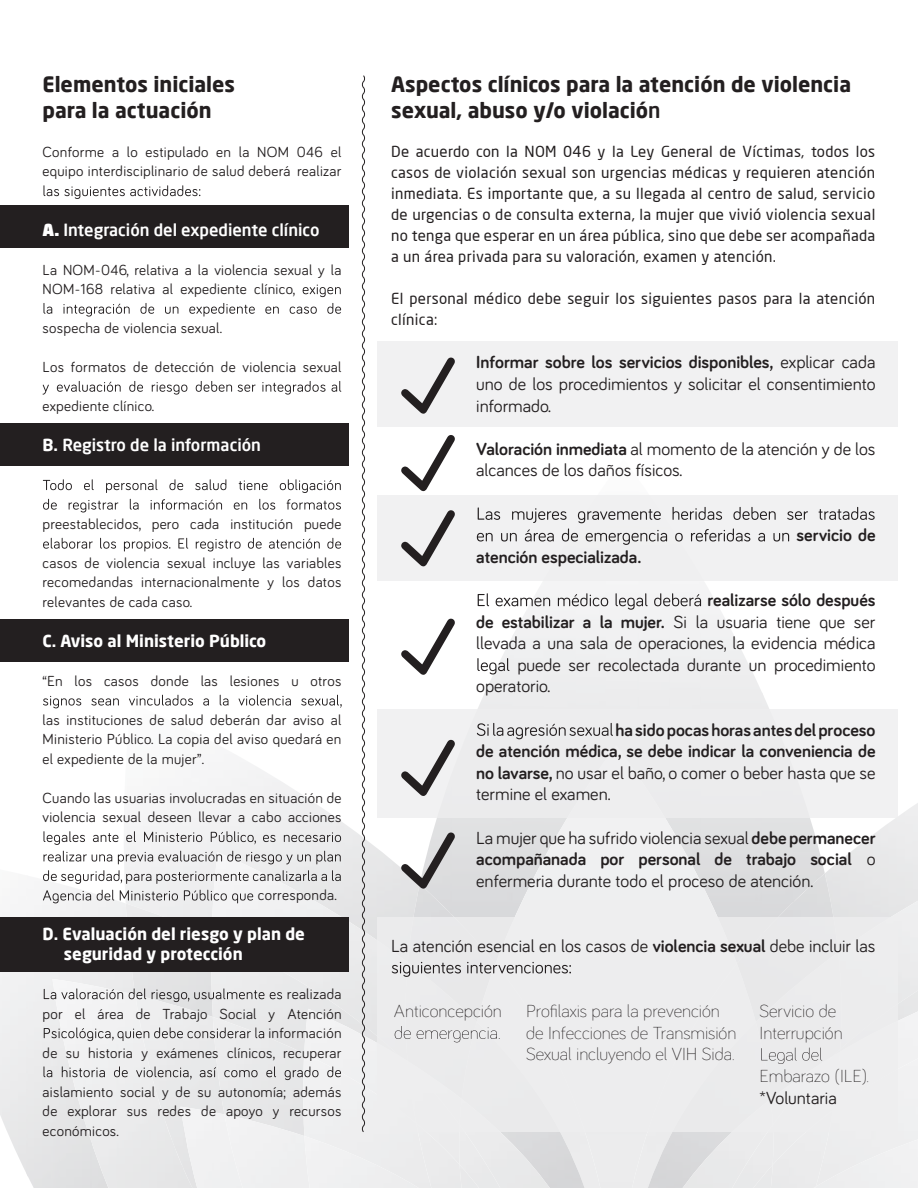
<style>
.page{position:relative;width:918px;height:1188px;background:#fff}
.page>*{position:absolute;margin:0;border:0;box-sizing:border-box;transform-origin:0 0}
.t1{font:700 21px/25.2px "Neo Sans Pro";color:#231f20}
.t2{font:18px/21.6px "Bariol";color:#231f20;text-align:justify}
.t3{font:700 18px/21.6px "Bariol";color:#231f20;text-align:justify}
.t4{font:300 18px/21.6px "Bariol";color:#231f20}
.t5{font:700 16.5px/19.8px "Neo Sans Pro";color:#fff}
.t6{font:500 16.5px "Neo Sans Pro";color:#fff}
.t7{font:15px/19.5px "Bariol";letter-spacing:.02em;color:#231f20}
.t8{font:15px/21px "Neo Sans Pro";letter-spacing:.02em;color:#231f20;text-align:justify}
.s1{font-weight:900}
.s2{font-weight:700}
.s3{font-weight:500}
.s4{font-weight:400}
</style>
<div class="page">
<img style="left:433px;top:818px;width:19px;height:14px">
<img style="left:793px;top:818px;width:32px;height:55px">
<img style="left:699px;top:581px;width:28px;height:42px">
<img style="left:826px;top:803px;width:92px;height:70px">
<div style="left:737px;top:873px;width:101px;height:44px;background:#dbdbdd"></div>
<div style="left:408px;top:884px;width:88px;height:33px;background:#dadbdd"></div>
<img style="left:28px;top:884px;width:32px;height:304px">
<div style="left:126px;top:903px;width:86px;height:85px;background:#e9e9ea"></div>
<img style="left:496px;top:818px;width:241px;height:99px">
<div style="left:838px;top:852px;width:80px;height:84px;background:#e7e7e8"></div>
<img style="left:212px;top:852px;width:196px;height:84px">
<img style="left:84px;top:984px;width:34px;height:204px">
<img style="left:53px;top:979px;width:33px;height:145px">
<div style="left:135px;top:1002px;width:89px;height:186px;background:#e8e9ea"></div>
<div style="left:213px;top:1017px;width:91px;height:97px;background:#e8e8e9"></div>
<img style="left:898px;top:1009px;width:20px;height:45px">
<img style="left:618px;top:1165px;width:34px;height:22px">
<img style="left:304px;top:1009px;width:74px;height:45px">
<img style="left:214px;top:1112px;width:32px;height:76px">
<img style="left:181px;top:1107px;width:33px;height:81px">
<img style="left:224px;top:1114px;width:378px;height:74px">
<img style="left:304px;top:1136px;width:298px;height:52px">
<img style="left:652px;top:1114px;width:266px;height:22px">
<img style="left:652px;top:1136px;width:266px;height:52px">
<img style="left:617px;top:1187px;width:199px;height:1px">
<div style="left:0;top:205px;width:349px;height:43px;background:#231f20"></div>
<div style="left:378px;top:341px;width:520px;height:85px;background:#eeeeef"></div>
<div style="left:378px;top:496px;width:520px;height:85px;background:#eeeeef"></div>
<div style="left:378px;top:709px;width:520px;height:109px;background:#eeeeef"></div>
<div style="left:378px;top:917px;width:520px;height:215px;background:#eeeeef"></div>
<div style="left:0;top:423px;width:349px;height:42px;background:#231f20"></div>
<div style="left:0;top:619px;width:349px;height:42px;background:#231f20"></div>
<div style="left:0;top:917px;width:349px;height:55px;background:#231f20"></div>
<svg style="left:477px;top:507px;width:398px;height:38px"></svg>
<svg style="left:478px;top:593px;width:223px;height:17px"></svg>
<svg style="left:477px;top:658px;width:32px;height:17px"></svg>
<svg style="left:477px;top:723px;width:136px;height:16px"></svg>
<svg style="left:392px;top:962px;width:179px;height:15px"></svg>
<svg style="left:43px;top:185px;width:157px;height:14px"></svg>
<svg style="left:303px;top:285px;width:38px;height:12px"></svg>
<svg style="left:43px;top:303px;width:298px;height:14px"></svg>
<svg style="left:43px;top:381px;width:298px;height:14px"></svg>
<svg style="left:43px;top:479px;width:298px;height:14px"></svg>
<svg style="left:43px;top:499px;width:298px;height:14px"></svg>
<svg style="left:43px;top:538px;width:298px;height:14px"></svg>
<svg style="left:43px;top:695px;width:299px;height:13px"></svg>
<svg style="left:43px;top:831px;width:298px;height:14px"></svg>
<svg style="left:43px;top:851px;width:298px;height:13px"></svg>
<svg style="left:43px;top:870px;width:298px;height:14px"></svg>
<svg style="left:43px;top:890px;width:210px;height:13px"></svg>
<svg style="left:44px;top:988px;width:238px;height:14px"></svg>
<svg style="left:44px;top:1027px;width:220px;height:14px"></svg>
<svg style="left:43px;top:1066px;width:298px;height:14px;background:#cececf"></svg>
<svg style="left:401px;top:832px;width:54px;height:57px"></svg>
<svg style="left:401px;top:739px;width:54px;height:57px"></svg>
<svg style="left:401px;top:618px;width:54px;height:57px"></svg>
<svg style="left:401px;top:510px;width:54px;height:57px"></svg>
<svg style="left:401px;top:435px;width:54px;height:57px"></svg>
<svg style="left:401px;top:357px;width:54px;height:57px"></svg>
<svg style="left:361px;top:75px;width:5px;height:1058px"></svg>
<svg style="left:395px;top:1026px;width:105px;height:16px"></svg>
<svg style="left:761px;top:1048px;width:61px;height:16px"></svg>
<h1 class="t1" style="left:43px;top:72px;width:194px">Elementos iniciales para la actuación</h1>
<p class="t7" style="left:43px;top:142px;width:301px">Conforme a lo estipulado en la NOM 046 el equipo interdisciplinario de salud deberá realizar</p>
<p class="t6" style="left:43px;top:219px;width:278px"><span class="s1">A.</span> Integración del expediente clínico</p>
<p class="t7" style="left:43px;top:259px;width:300px">La NOM-046, relativa a la violencia sexual y la<br>NOM-168 relativa al expediente clínico,</p>
<p class="t7" style="left:43px;top:318px;width:181px">sospecha de violencia sexual.</p>
<p class="t7" style="left:43px;top:357px;width:300px">Los formatos de detección de violencia sexual</p>
<p class="t7" style="left:43px;top:396px;width:113px">expediente clínico.</p>
<p class="t6" style="left:43px;top:434px;width:220px"><span class="s2">B.</span> Registro de la información</p>
<p class="t7" style="left:43px;top:514px;width:300px">preestablecidos, pero cada institución puede</p>
<p class="t7" style="left:43px;top:553px;width:300px;text-align:justify">casos de violencia sexual incluye las variables recomedandas internacionalmente y los datos relevantes de cada caso.</p>
<p class="t5" style="left:43px;top:630px;width:225px">C. Aviso al Ministerio Público</p>
<p class="t7" style="left:43px;top:670px;width:301px">“En los casos donde las lesiones u otros</p>
<p class="t7" style="left:43px;top:709px;width:300px;text-align:justify">las instituciones de salud deberán dar aviso al Ministerio Público. La copia del aviso quedará en el expediente de la mujer”.</p>
<p class="t7" style="left:43px;top:787px;width:300px">Cuando las usuarias involucradas en situación de violencia sexual deseen llevar a cabo acciones</p>
<p class="t7" style="left:258px;top:885px;width:81px">corresponda.</p>
<p class="t5" style="left:64px;top:924px;width:243px;text-indent:-21px">D. Evaluación del riesgo y plan de seguridad y protección</p>
<p class="t7" style="left:43px;top:984px;width:301px;text-align:right">realizada<br>por el área de Trabajo Social y Atención información<br>de su historia y exámenes clínicos, recuperar</p>
<p class="t7" style="left:43px;top:1081px;width:301px;text-align:justify">aislamiento social y de su autonomía; además de explorar sus redes de apoyo y recursos económicos.</p>
<h1 class="t1" style="left:391px;top:72px;width:461px">Aspectos clínicos para la atención de violencia sexual, abuso y/o violació<span class="s3">n</span></h1>
<p class="t8" style="left:391px;top:140px;width:486px">De acuerdo con la NOM 046 y la Ley General de Víctimas, todos los casos de violación sexual son urgencias médicas y requieren atención inmediata. Es importante que, a su llegada al centro de salud, servicio de urgencias o de consulta externa, la mujer que vivió violencia sexual no tenga que esperar en un área pública, sino que debe ser acompañada a un área privada para su valoración, examen y atención.</p>
<p class="t8" style="left:391px;top:287px;width:486px;line-height:21.6px">El personal médico debe seguir los siguientes pasos para la atención clínica:</p>
<p class="t2" style="left:476px;top:351px;width:401px"><span class="s2">Informar sobre los servicios disponibles,</span> explicar cada uno de los procedimientos y solicitar el consentimiento informado.</p>
<p class="t2" style="left:476px;top:437px;width:401px"><span class="s2">Valoración inmediata</span> al momento de la atención y de los alcances de los daños físicos.</p>
<p class="t3" style="left:476px;top:545px;width:167px">atención especializada.</p>
<p class="t3" style="left:797px;top:524px;width:80px">servicio de</p>
<p class="t3" style="left:708px;top:589px;width:169px">realizarse sólo después</p>
<p class="t3" style="left:476px;top:610px;width:401px">de estabilizar a la mujer. <span class="s4">Si la usuaria tiene que ser</span></p>
<p class="t2" style="left:476px;top:632px;width:401px">llevada a una sala de operaciones, la evidencia médica</p>
<p class="t2" style="left:517px;top:653px;width:360px">puede ser recolectada durante un procedimiento</p>
<p class="t2" style="left:476px;top:675px;width:76px">operatorio.</p>
<p class="t3" style="left:476px;top:718px;width:401px;text-indent:139px">ha sidopocashoras antesdel proceso de atención médica, se debe indicar la conveniencia de no lavarse, <span class="s4">no usar el baño, o comer o beber hasta que se termine el examen.</span></p>
<p class="t2" style="left:476px;top:826px;width:401px">La mujer que ha sufrido violencia sexual <span class="s2">debe permanecer acompañanada por personal de trabajo social</span> o enfermeria durante todo el proceso de atención.</p>
<p class="t2" style="left:391px;top:934px;width:486px">La atención esencial en los casos de <span class="s2">violencia sexual</span> debe incluir las</p>
<p class="t4" style="left:394px;top:999px;width:109px">Anticoncepción</p>
<p class="t4" style="left:526px;top:999px;width:212px">Profilaxis para la prevención de Infecciones de Transmisión<br>Sexual incluyendo el VIH Sida.</p>
<p class="t4" style="left:760px;top:999px;width:85px">Servicio de<br>Interrupción</p>
<p class="t4" style="left:760px;top:1064px;width:111px">Embarazo (ILE).</p>
<p class="t2" style="left:760px;top:1086px;width:79px">*Voluntaria</p>
</div>
